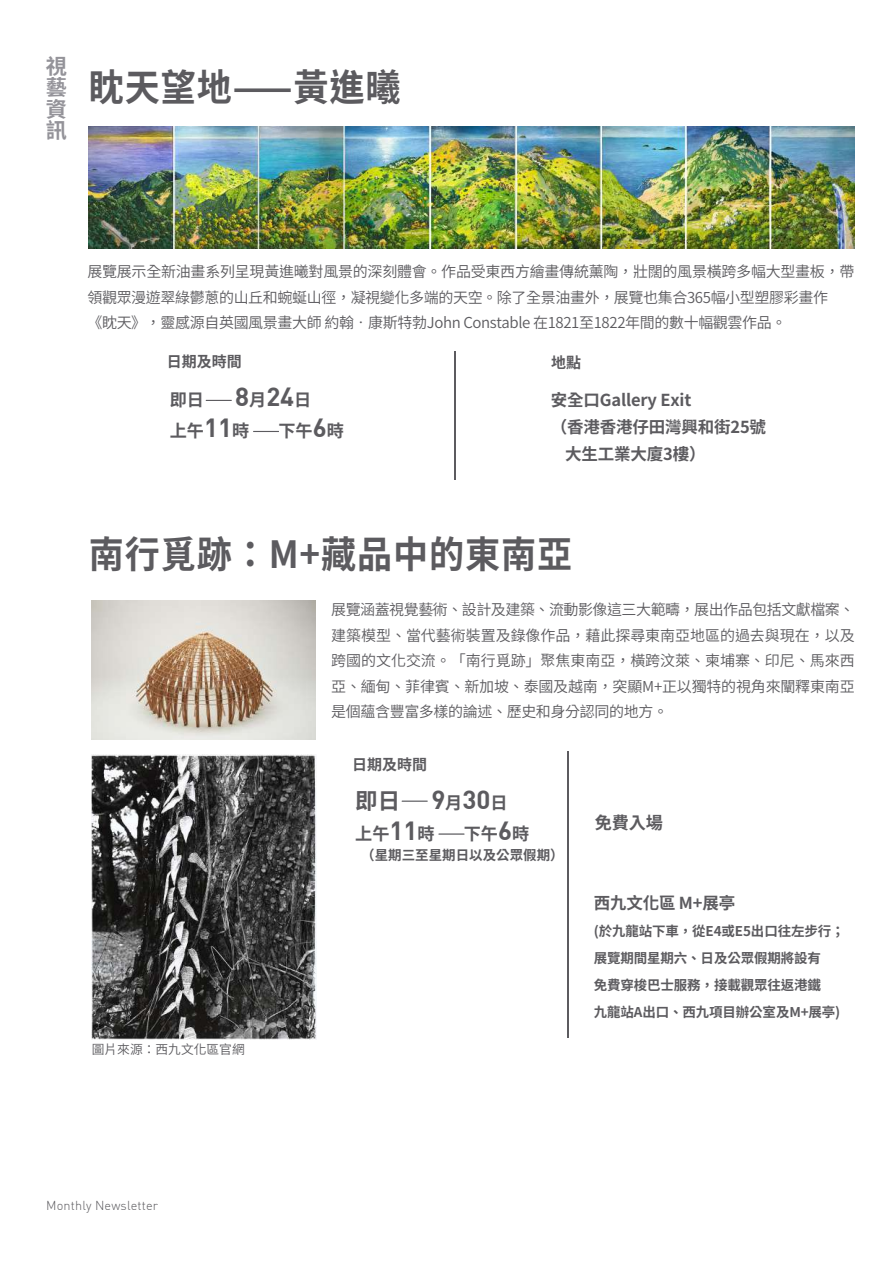
<style>
.page{position:relative;width:893px;height:1263px;background:#fff}
.page>*{position:absolute;margin:0;border:0;box-sizing:border-box;transform-origin:0 0}
.t1{font:700 37.5px "Noto Sans CJ Ktc";letter-spacing:.025em;color:#5c5b5f;scale:.94 1}
.t2{font:25.8px "DIN Bold";color:#5c5b5f}
.t3{font:700 21.15px/21.5px "Noto Sans CJ Ktc";color:#949399;text-align:justify}
.t4{font:700 17.1px/30.9px "Noto Sans CJ Ktc";color:#5c5b5f}
.t5{font:700 16.5px "Noto Sans CJ Ktc";letter-spacing:-.01em;color:#5c5b5f}
.t6{font:600 15px/25.5px "Noto Sans CJ Ktc";letter-spacing:-.025em;color:#5c5b5f}
.t7{font:700 15px "Noto Sans CJ Ktc";color:#5c5b5f}
.t8{font:700 13.5px/27px "Noto Sans CJ Ktc";letter-spacing:-.01em;color:#5c5b5f}
.t9{font:300 12.75px "DIN";letter-spacing:.01em;color:#5c5b5f}
.t10{font:600 12.75px "Noto Sans CJ Ktc";color:#5c5b5f}
.s1{font-family:"DIN Bold";font-weight:400;font-size:25.8px}
.s2{font-family:"Noto Sans CJ Ktc";font-weight:700;font-size:22.5px}
.s3{font-family:"Noto Sans CJ Ktc";font-weight:700;font-size:17.1px}
</style>
<div class="page">
<img style="left:89px;top:126px;width:765px;height:123px">
<hr style="left:455px;top:352px;width:1px;height:128px;background:#5c5b5f">
<svg style="left:206px;top:400px;width:26px;height:1px"></svg>
<svg style="left:253px;top:431px;width:26px;height:1px"></svg>
<img style="left:92px;top:600px;width:223px;height:140px">
<img style="left:92px;top:754px;width:225px;height:285px">
<hr style="left:568px;top:751px;width:1px;height:287px;background:#5c5b5f">
<svg style="left:439px;top:833px;width:25px;height:1px"></svg>
<hr style="left:402px;top:800px;width:26px;height:2px;background:#5c5b5f">
<h3 class="t3" style="left:46px;top:56px;width:22px">視藝資訊</h3>
<h1 class="t1" style="left:89px;top:66px;width:333px">眈天望地⸺黃進曦</h1>
<p class="t6" style="left:87px;top:259px;width:768px">展覽展示全新油畫系列呈現黃進曦對風景的深刻體會。作品受東西方繪畫傳統薰陶，壯闊的風景橫跨多幅大型畫板，帶領觀眾漫遊翠綠鬱蔥的山丘和蜿蜒山徑，凝視變化多端的天空。除了全景油畫外，展覽也集合365幅小型塑膠彩畫作<br>《眈天》，靈感源自英國風景畫大師 約翰•康斯特勃John Constable 在1821至1822年間的數十幅觀雲作品。</p>
<p class="t7" style="left:167px;top:353px;width:76px">日期及時間</p>
<p class="t4" style="left:170px;top:385px;width:176px">即日 <span class="s1">8</span>月<span class="s1">24</span>日<br>上午<span class="s1">11</span>時 下午<span class="s1">6</span>時</p>
<p class="t7" style="left:551px;top:354px;width:31px">地點</p>
<p class="t5" style="left:551px;top:391px;width:142px">安全口Gallery Exit</p>
<p class="t5" style="left:551px;top:418px;width:217px">（香港香港仔田灣興和街25號</p>
<p class="t5" style="left:565px;top:445px;width:142px">大生工業大廈3樓）</p>
<h1 class="t1" style="left:89px;top:533px;width:516px">南行覓跡：M+藏品中的東南亞</h1>
<p class="t6" style="left:331px;top:597px;width:525px;text-align:justify">展覽涵蓋視覺藝術、設計及建築、流動影像這三大範疇，展出作品包括文獻檔案、建築模型、當代藝術裝置及錄像作品，藉此探尋東南亞地區的過去與現在，以及跨國的文化交流。「南行覓跡」聚焦東南亞，橫跨汶萊、柬埔寨、印尼、馬來西亞、緬甸、菲律賓、新加坡、泰國及越南，突顯M+正以獨特的視角來闡釋東南亞是個蘊含豐富多樣的論述、歷史和身分認同的地方。</p>
<p class="t7" style="left:352px;top:756px;width:76px">日期及時間</p>
<h2 class="t2" style="left:355px;top:783px;width:154px"><span class="s2">即日</span> 9<span class="s3">月</span>30<span class="s3">日</span></h2>
<p class="t4" style="left:355px;top:818px;width:176px">上午<span class="s1">11</span>時 下午<span class="s1">6</span>時</p>
<p class="t8" style="left:361px;top:842px;width:204px">（星期三至星期日以及公眾假期）</p>
<p class="t5" style="left:594px;top:893px;width:143px">西九文化區 M+展亭</p>
<p class="t8" style="left:594px;top:918px;width:252px">(於九龍站下車，從E4或E5出口往左步行；展覽期間星期六、日及公眾假期將設有<br>免費穿梭巴士服務，接載觀眾往返港鐵<br>九龍站A出口、西九項目辦公室及M+展亭)</p>
<p class="t4" style="left:595px;top:807px;width:70px">免費入場</p>
<p class="t10" style="left:92px;top:1042px;width:155px">圖片來源：西九文化區官網</p>
<p class="t9" style="left:46px;top:1198px;width:113px">Monthly Newsletter</p>
</div>
